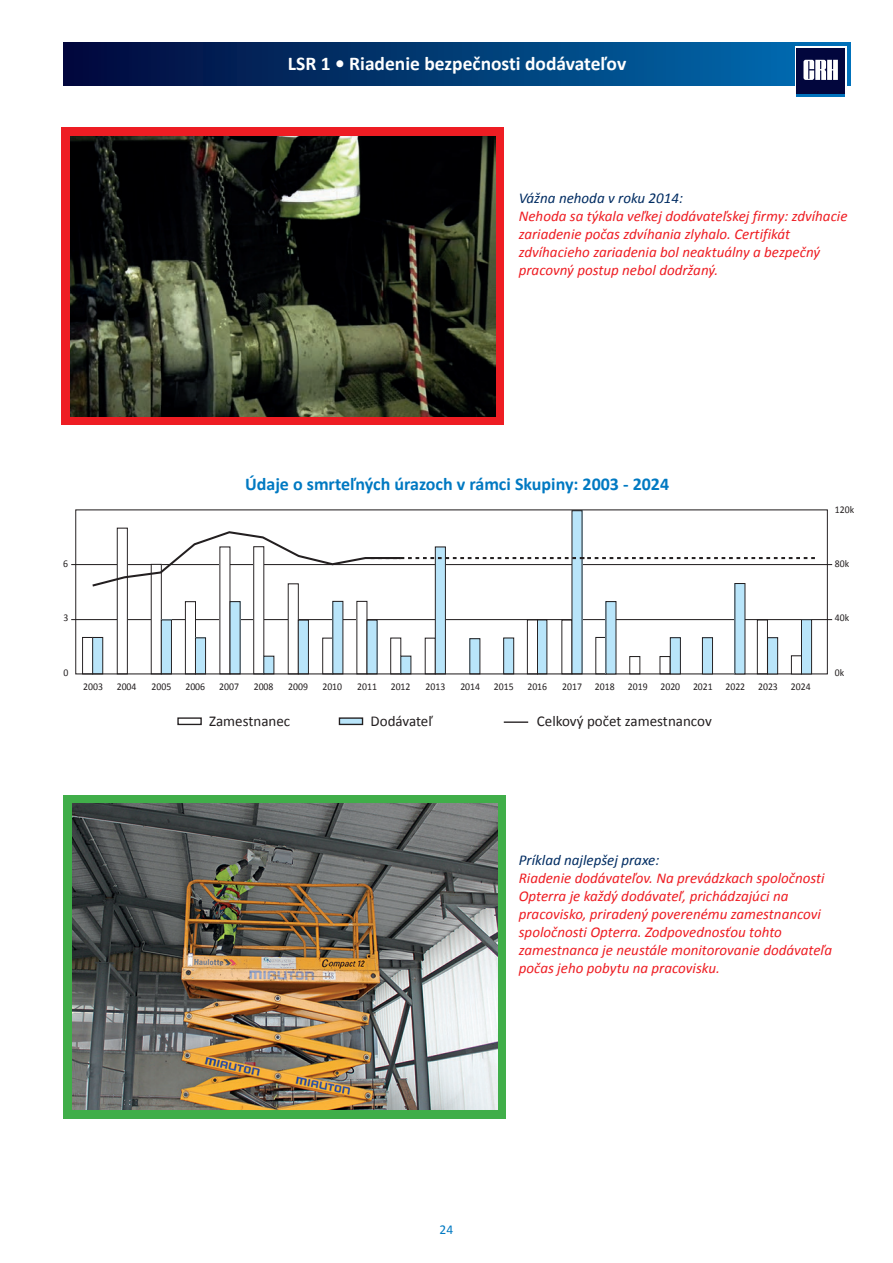
<style>
.page{position:relative;width:893px;height:1263px;background:#fff}
.page>*{position:absolute;margin:0;border:0;box-sizing:border-box;transform-origin:0 0}
.t1{font:700 19.5px "Calibri";color:#fff}
.t2{font:700 18px "Calibri";color:#0079c2}
.t3{font:italic 15px/18px "Calibri";color:#ee1d23}
.t4{font:15px "Calibri";color:#231f20}
.t5{font:italic 15px "Calibri";color:#002c62}
.t6{font:13.5px "Calibri";color:#0079c2}
.t7{font:10.35px "Calibri";color:#231f20;scale:.95 1}
</style>
<div class="page">
<div style="left:64px;top:43px;width:786px;height:42px;background:linear-gradient(to right,#010839,#0272b6)"></div>
<div style="left:795px;top:47px;width:51px;height:51px;background:#fff"></div>
<div style="left:796px;top:48px;width:49px;height:49px;background:#02063d"></div>
<svg style="left:803px;top:60px;width:35px;height:20px"></svg>
<hr style="left:796px;top:94px;width:49px;height:3px;background:#0072bc">
<div style="left:62px;top:128px;width:442px;height:297px;background:#ee1d23"></div>
<img style="left:70px;top:136px;width:425px;height:281px">
<div style="left:64px;top:795px;width:442px;height:323px;background:#40ae49"></div>
<img style="left:72px;top:804px;width:425px;height:306px">
<div style="left:339px;top:718px;width:23px;height:6px;background:#b9e5fa"></div>
<div style="left:339px;top:717px;width:24px;height:8px;border:1px solid #231f20"></div>
<hr style="left:504px;top:721px;width:24px;height:2px;background:#231f20">
<div style="left:177px;top:717px;width:25px;height:8px;border:1px solid #231f20"></div>
<hr style="left:71px;top:564px;width:761px;height:1px;background:#231f20">
<hr style="left:71px;top:619px;width:761px;height:1px;background:#231f20">
<div style="left:82px;top:637px;width:11px;height:37px;border:1px solid #231f20"></div>
<div style="left:93px;top:637px;width:10px;height:37px;background:#b9e5fa"></div>
<div style="left:92px;top:637px;width:11px;height:37px;border:1px solid #231f20"></div>
<div style="left:117px;top:528px;width:10px;height:146px;background:#fff"></div>
<div style="left:117px;top:528px;width:11px;height:146px;border:1px solid #231f20"></div>
<div style="left:151px;top:564px;width:10px;height:110px;background:#fff"></div>
<div style="left:161px;top:620px;width:10px;height:54px;background:#b9e5fa"></div>
<div style="left:161px;top:619px;width:11px;height:55px;border:1px solid #231f20"></div>
<div style="left:185px;top:602px;width:10px;height:72px;background:#fff"></div>
<div style="left:185px;top:601px;width:11px;height:73px;border:1px solid #231f20"></div>
<div style="left:195px;top:638px;width:11px;height:36px;background:#b9e5fa"></div>
<div style="left:195px;top:637px;width:11px;height:37px;border:1px solid #231f20"></div>
<div style="left:220px;top:547px;width:10px;height:127px;background:#fff"></div>
<div style="left:230px;top:602px;width:10px;height:72px;background:#b9e5fa"></div>
<div style="left:254px;top:547px;width:10px;height:127px;background:#fff"></div>
<div style="left:253px;top:546px;width:11px;height:128px;border:1px solid #231f20"></div>
<div style="left:288px;top:584px;width:10px;height:90px;background:#fff"></div>
<div style="left:298px;top:620px;width:10px;height:54px;background:#b9e5fa"></div>
<div style="left:298px;top:620px;width:11px;height:54px;border:1px solid #231f20"></div>
<div style="left:322px;top:638px;width:11px;height:36px;border:1px solid #231f20"></div>
<div style="left:333px;top:601px;width:10px;height:73px;background:#b9e5fa"></div>
<div style="left:357px;top:601px;width:10px;height:73px;background:#fff"></div>
<div style="left:367px;top:620px;width:10px;height:54px;background:#b9e5fa"></div>
<div style="left:366px;top:619px;width:12px;height:55px;border:1px solid #231f20"></div>
<div style="left:390px;top:637px;width:11px;height:37px;border:1px solid #231f20"></div>
<div style="left:401px;top:656px;width:10px;height:18px;background:#b9e5fa"></div>
<div style="left:435px;top:547px;width:10px;height:127px;background:#b9e5fa"></div>
<div style="left:435px;top:546px;width:11px;height:128px;border:1px solid #231f20"></div>
<div style="left:504px;top:638px;width:10px;height:36px;background:#b9e5fa"></div>
<div style="left:503px;top:637px;width:11px;height:37px;border:1px solid #231f20"></div>
<div style="left:527px;top:619px;width:11px;height:55px;border:1px solid #231f20"></div>
<div style="left:537px;top:620px;width:10px;height:54px;background:#b9e5fa"></div>
<div style="left:537px;top:619px;width:10px;height:55px;border:1px solid #231f20"></div>
<div style="left:572px;top:511px;width:10px;height:163px;background:#b9e5fa"></div>
<div style="left:470px;top:639px;width:10px;height:35px;background:#b9e5fa"></div>
<div style="left:264px;top:656px;width:10px;height:18px;background:#b9e5fa"></div>
<div style="left:75px;top:509px;width:753px;height:165px;border:1px solid #231f20"></div>
<svg style="left:90px;top:530px;width:725px;height:58px"></svg>
<div style="left:606px;top:602px;width:10px;height:72px;background:#b9e5fa"></div>
<div style="left:629px;top:656px;width:11px;height:18px;border:1px solid #231f20"></div>
<div style="left:659px;top:656px;width:12px;height:18px;border:1px solid #231f20"></div>
<div style="left:670px;top:638px;width:10px;height:36px;background:#b9e5fa"></div>
<div style="left:670px;top:637px;width:11px;height:37px;border:1px solid #231f20"></div>
<div style="left:702px;top:638px;width:10px;height:36px;background:#b9e5fa"></div>
<div style="left:702px;top:637px;width:11px;height:37px;border:1px solid #231f20"></div>
<div style="left:735px;top:583px;width:10px;height:91px;background:#b9e5fa"></div>
<div style="left:767px;top:638px;width:11px;height:36px;background:#b9e5fa"></div>
<div style="left:767px;top:637px;width:11px;height:37px;border:1px solid #231f20"></div>
<div style="left:757px;top:619px;width:11px;height:55px;border:1px solid #231f20"></div>
<div style="left:791px;top:655px;width:11px;height:19px;border:1px solid #231f20"></div>
<div style="left:801px;top:620px;width:11px;height:54px;background:#b9e5fa"></div>
<div style="left:801px;top:619px;width:11px;height:55px;border:1px solid #231f20"></div>
<h1 class="t1" style="left:288px;top:51px;width:340px">LSR 1 • Riadenie bezpečnosti dodávateľov</h1>
<p class="t5" style="left:519px;top:187px;width:166px">Vážna nehoda v roku 2014:</p>
<p class="t3" style="left:519px;top:206px;width:330px">Nehoda sa týkala veľkej dodávateľskej firmy: zdvíhacie zariadenie počas zdvíhania zlyhalo. Certifikát zdvíhacieho zariadenia bol neaktuálny a bezpečný pracovný postup nebol dodržaný.</p>
<p class="t2" style="left:245px;top:472px;width:426px">Údaje o smrteľných úrazoch v rámci Skupiny: 2003 - 2024</p>
<p class="t7" style="left:835px;top:503px;width:22px">120k</p>
<p class="t7" style="left:63px;top:557px;width:7px">6</p>
<p class="t7" style="left:835px;top:557px;width:17px">80k</p>
<p class="t7" style="left:63px;top:611px;width:7px">3</p>
<p class="t7" style="left:835px;top:611px;width:17px">40k</p>
<p class="t7" style="left:63px;top:666px;width:7px">0</p>
<p class="t7" style="left:835px;top:666px;width:11px">0k</p>
<p class="t7" style="left:83px;top:680px;width:22px">2003</p>
<p class="t7" style="left:117px;top:680px;width:22px">2004</p>
<p class="t7" style="left:152px;top:680px;width:22px">2005</p>
<p class="t7" style="left:185px;top:680px;width:22px">2006</p>
<p class="t7" style="left:219px;top:680px;width:22px">2007</p>
<p class="t7" style="left:254px;top:680px;width:22px">2008</p>
<p class="t7" style="left:288px;top:680px;width:22px">2009</p>
<p class="t7" style="left:322px;top:680px;width:22px">2010</p>
<p class="t7" style="left:357px;top:680px;width:22px">2011</p>
<p class="t7" style="left:391px;top:680px;width:22px">2012</p>
<p class="t7" style="left:426px;top:680px;width:22px">2013</p>
<p class="t7" style="left:460px;top:680px;width:22px">2014</p>
<p class="t7" style="left:494px;top:680px;width:22px">2015</p>
<p class="t7" style="left:527px;top:680px;width:22px">2016</p>
<p class="t7" style="left:562px;top:680px;width:22px">2017</p>
<p class="t7" style="left:595px;top:680px;width:22px">2018</p>
<p class="t7" style="left:628px;top:680px;width:22px">2019</p>
<p class="t7" style="left:660px;top:680px;width:125px">2020 2021 2022 2023</p>
<p class="t7" style="left:791px;top:680px;width:22px">2024</p>
<p class="t4" style="left:209px;top:711px;width:83px">Zamestnanec</p>
<p class="t4" style="left:371px;top:711px;width:63px">Dodávateľ</p>
<p class="t4" style="left:537px;top:711px;width:176px">Celkový počet zamestnancov</p>
<p class="t5" style="left:519px;top:849px;width:142px">Príklad najlepšej praxe:</p>
<p class="t3" style="left:519px;top:868px;width:315px">Riadenie dodávateľov. Na prevádzkach spoločnosti Opterra je každý dodávateľ, prichádzajúci na pracovisko, priradený poverenému zamestnancovi spoločnosti Opterra. Zodpovednosťou tohto zamestnanca je neustále monitorovanie dodávateľa počas jeho pobytu na pracovisku.</p>
<p class="t6" style="left:440px;top:1221px;width:15px">24</p>
</div>
